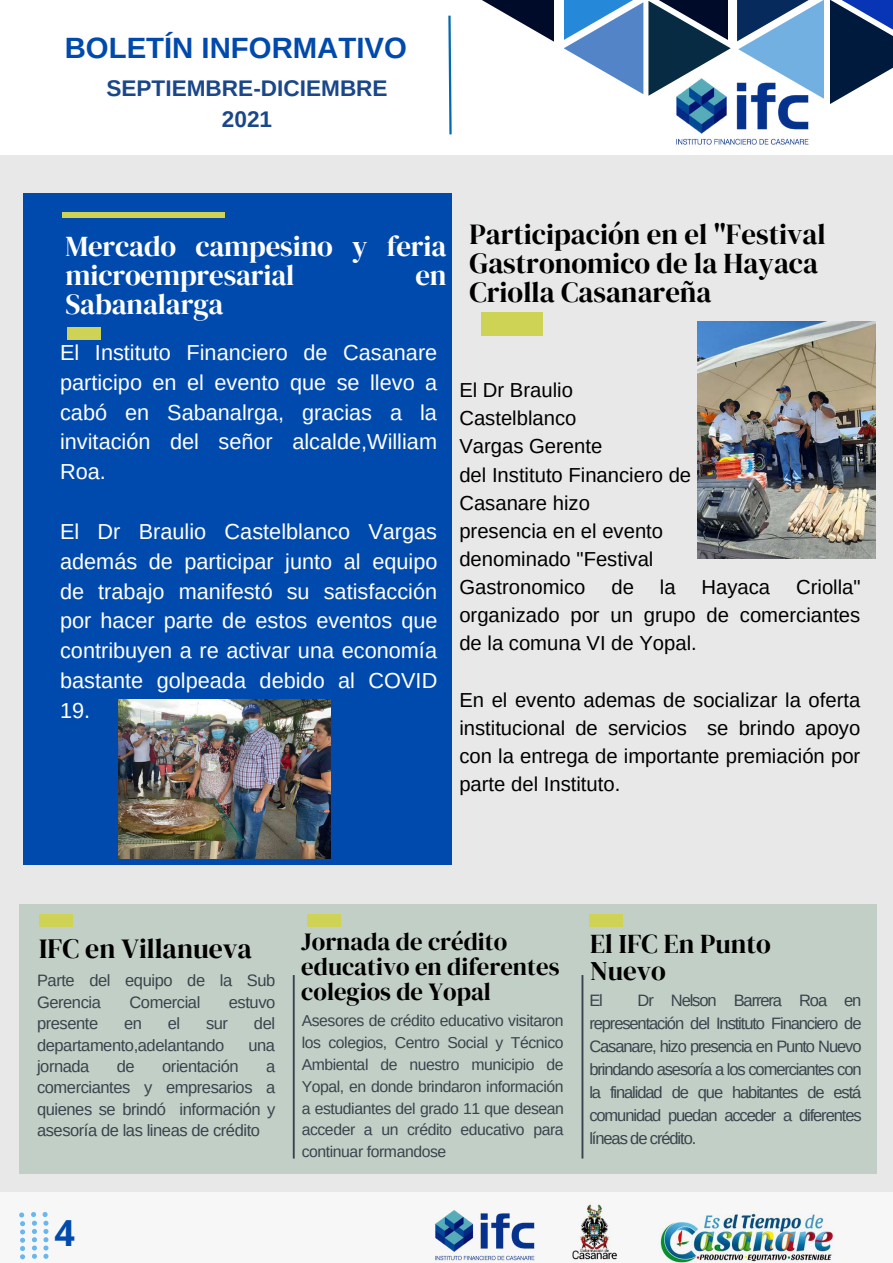
<style>
.page{position:relative;width:893px;height:1263px;background:#e8e8e8}
.page>*{position:absolute;margin:0;border:0;box-sizing:border-box;transform-origin:0 0}
.t1{font:700 35.92px "Open Sans";color:#004aad}
.t2{font:700 29.33px "Arimo";color:#004aad}
.t3{font:28.88px/28.7px "DM Serif Display";color:#000}
.t4{font:28.88px/28.7px "DM Serif Display";letter-spacing:-.005em;color:#fff}
.t5{font:27.75px "DM Serif Display";color:#000}
.t6{font:27px/27px "DM Serif Display";color:#000}
.t7{font:24.75px/24.8px "DM Serif Display";color:#000}
.t8{font:700 22.58px/31px "Arimo";color:#1a4789;text-align:center}
.t9{font:21.67px/29.8px "Arimo";color:#fff;text-align:justify}
.t10{font:20.25px/28.1px "Arimo";color:#000;text-align:justify}
.t11{font:16.5px/23.1px "Arimo";letter-spacing:-.025em;color:#39434c;text-align:justify}
.t12{font:15.75px/22px "Arimo";letter-spacing:-.025em;color:#39434c;text-align:justify}
</style>
<div class="page">
<div style="left:19px;top:905px;width:857px;height:269px;background:#c2cfc6"></div>
<div style="left:23px;top:193px;width:428px;height:672px;background:#004aad"></div>
<div style="left:0;top:0;width:893px;height:155px;background:#fff"></div>
<div style="left:481px;top:312px;width:62px;height:23px;background:#ced355"></div>
<svg style="left:448px;top:42px;width:4px;height:93px"></svg>
<div style="left:589px;top:914px;width:33px;height:13px;background:#ced355"></div>
<hr style="left:581px;top:975px;width:2px;height:183px;background:#39434c">
<div style="left:307px;top:914px;width:33px;height:13px;background:#ced355"></div>
<hr style="left:293px;top:975px;width:2px;height:183px;background:#39434c">
<div style="left:39px;top:914px;width:33px;height:13px;background:#ced355"></div>
<div style="left:62px;top:212px;width:163px;height:6px;background:#ced355"></div>
<div style="left:67px;top:327px;width:34px;height:13px;background:#ced355"></div>
<div style="left:0;top:1192px;width:893px;height:71px;background:#f7f7f7"></div>
<img style="left:563px;top:1200px;width:62px;height:62px">
<img style="left:639px;top:1208px;width:199px;height:55px">
<svg style="left:18px;top:1211px;width:32px;height:49px"></svg>
<img style="left:423px;top:1203px;width:122px;height:60px">
<svg style="left:564px;top:40px;width:166px;height:56px"></svg>
<svg style="left:564px;top:0;width:164px;height:40px"></svg>
<svg style="left:738px;top:0;width:86px;height:99px"></svg>
<svg style="left:830px;top:72px;width:56px;height:32px"></svg>
<svg style="left:814px;top:0;width:79px;height:72px;background:#34517d"></svg>
<svg style="left:448px;top:0;width:106px;height:42px"></svg>
<img style="left:660px;top:69px;width:163px;height:76px">
<img style="left:118px;top:699px;width:213px;height:160px">
<img style="left:697px;top:321px;width:178px;height:237px">
<h2 class="t2" style="left:65px;top:32px;width:344px">BOLETÍN INFORMATIVO</h2>
<h3 class="t8" style="left:106px;top:72px;width:283px">SEPTIEMBRE-DICIEMBRE<br>2021</h3>
<h3 class="t4" style="left:65px;top:232px;width:382px">Mercado campesino y feria microempresarial</h3>
<h3 class="t4" style="left:415px;top:261px;width:33px">en</h3>
<h3 class="t4" style="left:65px;top:289px;width:160px">Sabanalarga</h3>
<h3 class="t9" style="left:60px;top:337px;width:379px">El Instituto Financiero de Casanare participo en el evento que se llevo a cabó en Sabanalrga, gracias a la invitación del señor alcalde,William Roa.</h3>
<h3 class="t9" style="left:60px;top:516px;width:379px">El Dr Braulio Castelblanco Vargas además de participar junto al equipo de trabajo manifestó su satisfacción por hacer parte de estos eventos que contribuyen a re activar una economía bastante golpeada debido al COVID 19.</h3>
<h3 class="t3" style="left:469px;top:220px;width:358px">Participación en el "Festival<br>Gastronomico de la Hayaca<br>Criolla Casanareña</h3>
<p class="t10" style="left:459px;top:376px;width:233px;text-align:left">El Dr Braulio<br>Castelblanco<br>Vargas Gerente<br>del Instituto Financiero de<br>Casanare hizo<br>presencia en el evento denominado "Festival<br>Gastronomico</p>
<p class="t10" style="left:459px;top:573px;width:403px;text-indent:337px">Criolla" organizado por un grupo de comerciantes de la comuna VI de Yopal.</p>
<p class="t10" style="left:459px;top:685px;width:402px">En el evento ademas de socializar la oferta institucional de servicios se brindo apoyo con la entrega de importante premiación por parte del Instituto.</p>
<p class="t10" style="left:611px;top:573px;width:24px">de</p>
<p class="t10" style="left:660px;top:573px;width:17px">la</p>
<p class="t10" style="left:701px;top:573px;width:70px">Hayaca</p>
<h3 class="t5" style="left:39px;top:929px;width:214px">IFC en Villanueva</h3>
<p class="t11" style="left:37px;top:970px;width:240px;line-height:21.4px">Parte del equipo de la Sub<br>Gerencia</p>
<p class="t11" style="left:129px;top:990px;width:72px">Comercial</p>
<p class="t11" style="left:229px;top:990px;width:48px">estuvo</p>
<p class="t11" style="left:37px;top:1012px;width:63px">presente</p>
<p class="t11" style="left:124px;top:1012px;width:19px">en</p>
<p class="t11" style="left:168px;top:1012px;width:14px">el</p>
<p class="t11" style="left:206px;top:1012px;width:24px">sur</p>
<p class="t11" style="left:254px;top:1012px;width:23px">del</p>
<p class="t11" style="left:37px;top:1033px;width:189px">departamento,adelantando</p>
<p class="t11" style="left:248px;top:1033px;width:28px">una</p>
<p class="t11" style="left:37px;top:1055px;width:54px">jornada</p>
<p class="t11" style="left:117px;top:1055px;width:19px">de</p>
<p class="t11" style="left:162px;top:1055px;width:78px">orientación</p>
<p class="t11" style="left:37px;top:1055px;width:240px;line-height:21.4px;text-indent:229px">a comerciantes y empresarios a quienes se brindó información y asesoría de las lineas de crédito</p>
<h1 class="t1" style="left:54px;top:1208px;width:22px">4</h1>
<h3 class="t7" style="left:301px;top:929px;width:260px">Jornada de crédito educativo en diferentes colegios de Yopal</h3>
<p class="t12" style="left:302px;top:1009px;width:264px">Asesores de crédito educativo visitaron los colegios, Centro Social y Técnico Ambiental de nuestro municipio de Yopal, en donde brindaron información a estudiantes del grado 11 que desean acceder a un crédito educativo para continuar formandose</p>
<h3 class="t6" style="left:590px;top:930px;width:182px">El IFC En Punto<br>Nuevo</h3>
<p class="t11" style="left:589px;top:988px;width:274px;text-indent:48px">Dr Nelson Barrera Roa en representación del Instituto Financiero de Casanare, hizo presencia en Punto Nuevo brindando asesoría a los comerciantes con la finalidad de que habitantes de está comunidad puedan acceder a diferentes líneas de crédito.</p>
<p class="t11" style="left:589px;top:988px;width:15px">El</p>
</div>
